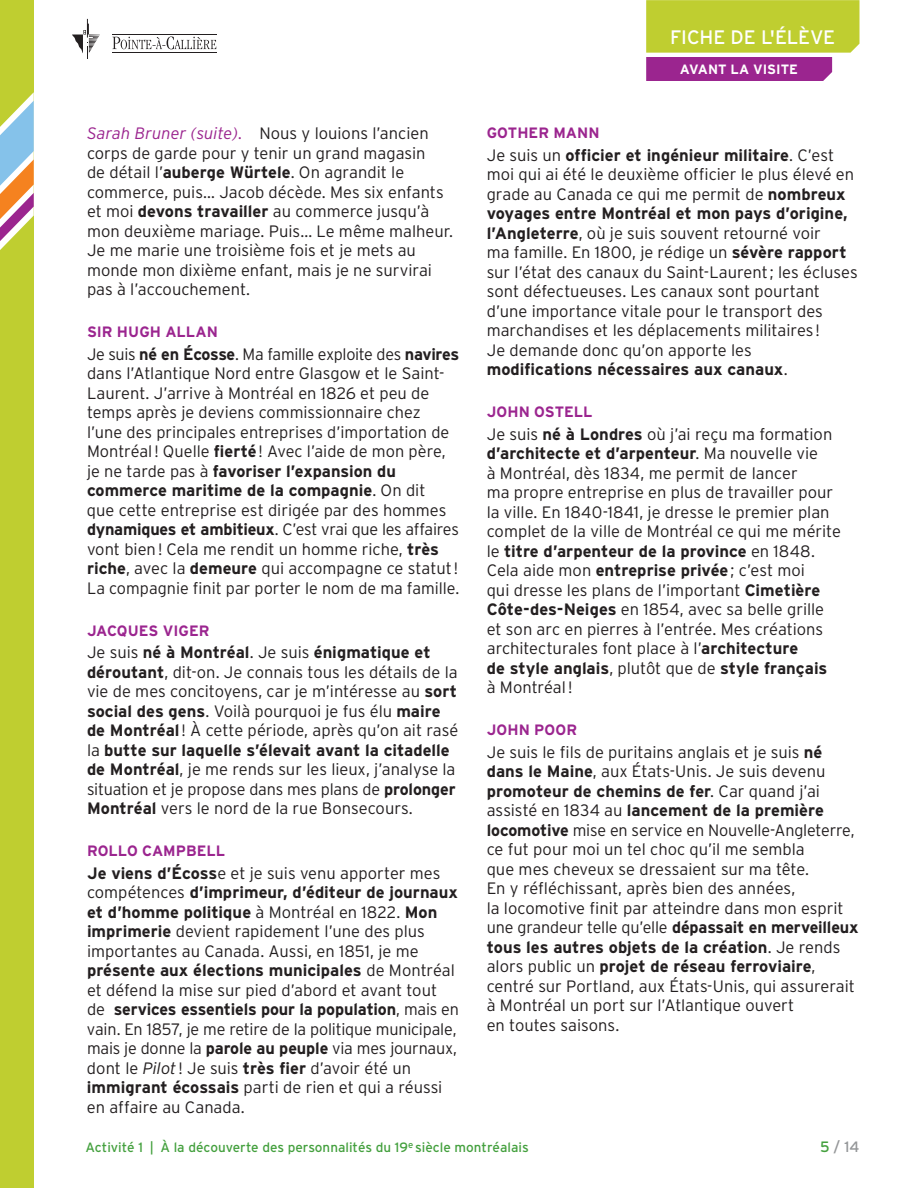
<style>
.page{position:relative;width:918px;height:1188px;background:#fff}
.page>*{position:absolute;margin:0;border:0;box-sizing:border-box;transform-origin:0 0}
.t1{font:19.5px "Interstate";letter-spacing:-.01em;color:#fff}
.t2{font:300 16.5px/19.5px "Interstate";color:#231f20}
.t3{font:700 15px "Interstate";color:#9b258f}
.t4{font:15px "Interstate";color:#949698}
.t5{font:13.5px "Interstate";color:#44a03e}
.t6{font:700 13.5px "Interstate";letter-spacing:-.005em;color:#fff}
.s1{font-style:italic;color:#9b258f}
.s2{font-weight:700}
.s3{font-style:italic}
.s4{color:#44a03e}
</style>
<div class="page">
<div style="left:0;top:0;width:34px;height:1188px;background:#bfce30"></div>
<svg style="left:0;top:92px;width:34px;height:158px"></svg>
<svg style="left:113px;top:36px;width:103px;height:13px"></svg>
<hr style="left:112px;top:34px;width:105px;height:1px;background:#231f20">
<hr style="left:112px;top:53px;width:105px;height:1px;background:#231f20">
<svg style="left:72px;top:19px;width:28px;height:40px"></svg>
<svg style="left:646px;top:0;width:214px;height:81px;background:#bca75c"></svg>
<p class="t2" style="left:87px;top:124px;width:368px"><span class="s1">Sarah Bruner (suite).</span> Nous y louions l’ancien corps de garde pour y tenir un grand magasin<br>de détail l’<span class="s2">auberge Würtele</span>. On agrandit le commerce, puis… Jacob décède. Mes six enfants et moi <span class="s2">devons travailler</span> au commerce jusqu’à mon deuxième mariage. Puis… Le même malheur.<br>Je me marie une troisième fois et je mets au monde mon dixième enfant, mais je ne survirai pas à l’accouchement.</p>
<p class="t3" style="left:87px;top:324px;width:132px">SIR HUGH ALLAN</p>
<p class="t2" style="left:87px;top:344px;width:374px">Je suis <span class="s2">né en Écosse</span>. Ma famille exploite des <span class="s2">navires </span>dans l’Atlantique Nord entre Glasgow et le Saint-Laurent. J’arrive à Montréal en 1826 et peu de temps après je deviens commissionnaire chez l’une des principales entreprises d’importation de Montréal! Quelle <span class="s2">fierté</span>! Avec l’aide de mon père, je ne tarde pas à <span class="s2">favoriser l’expansion du commerce maritime de la compagnie</span>. On dit<br>que cette entreprise est dirigée par des hommes <span class="s2">dynamiques et ambitieux</span>. C’est vrai que les affaires vont bien! Cela me rendit un homme riche, <span class="s2">très riche</span>, avec la <span class="s2">demeure</span> qui accompagne ce statut!<br>La compagnie finit par porter le nom de ma famille.</p>
<p class="t3" style="left:87px;top:622px;width:124px">JACQUES VIGER</p>
<p class="t2" style="left:87px;top:643px;width:373px">Je suis <span class="s2">né à Montréal</span>. Je suis <span class="s2">énigmatique et déroutant</span>, dit-on. Je connais tous les détails de la vie de mes concitoyens, car je m’intéresse au <span class="s2">sort social des gens</span>. Voilà pourquoi je fus élu <span class="s2">maire de Montréal</span>! À cette période, après qu’on ait rasé la <span class="s2">butte sur laquelle s’élevait avant la citadelle de Montréal</span>, je me rends sur les lieux, j’analyse la situation et je propose dans mes plans de <span class="s2">prolonger Montréal</span> vers le nord de la rue Bonsecours.</p>
<p class="t3" style="left:87px;top:843px;width:140px">ROLLO CAMPBELL</p>
<p class="t2" style="left:87px;top:863px;width:374px"><span class="s2">Je viens d’Écoss</span>e et je suis venu apporter mes compétences <span class="s2">d’imprimeur, d’éditeur de journaux et d’homme politique</span> à Montréal en 1822. <span class="s2">Mon imprimerie</span> devient rapidement l’une des plus importantes au Canada. Aussi, en 1851, je me <span class="s2">présente aux élections municipales</span> de Montréal et défend la mise sur pied d’abord et avant tout de <span class="s2">services essentiels pour la population</span>, mais en vain. En 1857, je me retire de la politique municipale, mais je donne la <span class="s2">parole au peuple</span> via mes journaux, dont le <span class="s3">Pilot</span>! Je suis <span class="s2">très fier</span> d’avoir été un <span class="s2">immigrant écossais</span> parti de rien et qui a réussi en affaire au Canada.</p>
<p class="t1" style="left:670px;top:26px;width:167px">FICHE DE L'ÉLÈVE</p>
<p class="t6" style="left:680px;top:62px;width:120px">AVANT LA VISITE</p>
<p class="t3" style="left:487px;top:124px;width:114px">GOTHER MANN</p>
<p class="t2" style="left:487px;top:145px;width:373px">Je suis un <span class="s2">officier et ingénieur militaire</span>. C’est moi qui ai été le deuxième officier le plus élevé en grade au Canada ce qui me permit de <span class="s2">nombreux voyages entre Montréal et mon pays d’origine, l’Angleterre</span>, où je suis souvent retourné voir<br>ma famille. En 1800, je rédige un <span class="s2">sévère rapport </span>sur l’état des canaux du Saint-Laurent; les écluses sont défectueuses. Les canaux sont pourtant d’une importance vitale pour le transport des marchandises et les déplacements militaires !<br>Je demande donc qu’on apporte les <span class="s2">modifications nécessaires aux canaux</span>.</p>
<p class="t3" style="left:487px;top:403px;width:107px">JOHN OSTELL</p>
<p class="t2" style="left:487px;top:424px;width:356px">Je suis <span class="s2">né à Londres</span> où j’ai reçu ma formation <span class="s2">d’architecte et d’arpenteur</span>. Ma nouvelle vie<br>à Montréal, dès 1834, me permit de lancer<br>ma propre entreprise en plus de travailler pour la ville. En 1840-1841, je dresse le premier plan complet de la ville de Montréal ce qui me mérite le <span class="s2">titre d’arpenteur de la province</span> en 1848.<br>Cela aide mon <span class="s2">entreprise privée</span>; c’est moi<br>qui dresse les plans de l’important <span class="s2">Cimetière Côte-des-Neiges</span> en 1854, avec sa belle grille et son arc en pierres à l’entrée. Mes créations architecturales font place à l’<span class="s2">architecture<br>de style anglais</span>, plutôt que de <span class="s2">style français<br></span>à Montréal!</p>
<p class="t3" style="left:487px;top:721px;width:92px">JOHN POOR</p>
<p class="t2" style="left:487px;top:742px;width:373px">Je suis le fils de puritains anglais et je suis <span class="s2">né dans le Maine</span>, aux États-Unis. Je suis devenu <span class="s2">promoteur de chemins de fer</span>. Car quand j’ai assisté en 1834 au <span class="s2">lancement de la première locomotive</span> mise en service en Nouvelle-Angleterre, ce fut pour moi un tel choc qu’il me sembla<br>que mes cheveux se dressaient sur ma tête.<br>En y réfléchissant, après bien des années,<br>la locomotive finit par atteindre dans mon esprit une grandeur telle qu’elle <span class="s2">dépassait en merveilleux tous les autres objets de la création</span>. Je rends alors public un <span class="s2">projet de réseau ferroviaire</span>, centré sur Portland, aux États-Unis, qui assurerait à Montréal un port sur l’Atlantique ouvert<br>en toutes saisons.</p>
<p class="t5" style="left:86px;top:1140px;width:445px">Activité 1 | À la découverte des personnalités du 19<sup>e</sup> siècle montréalais</p>
<p class="t4" style="left:820px;top:1138px;width:41px"><span class="s4">5</span> / 14</p>
</div>
